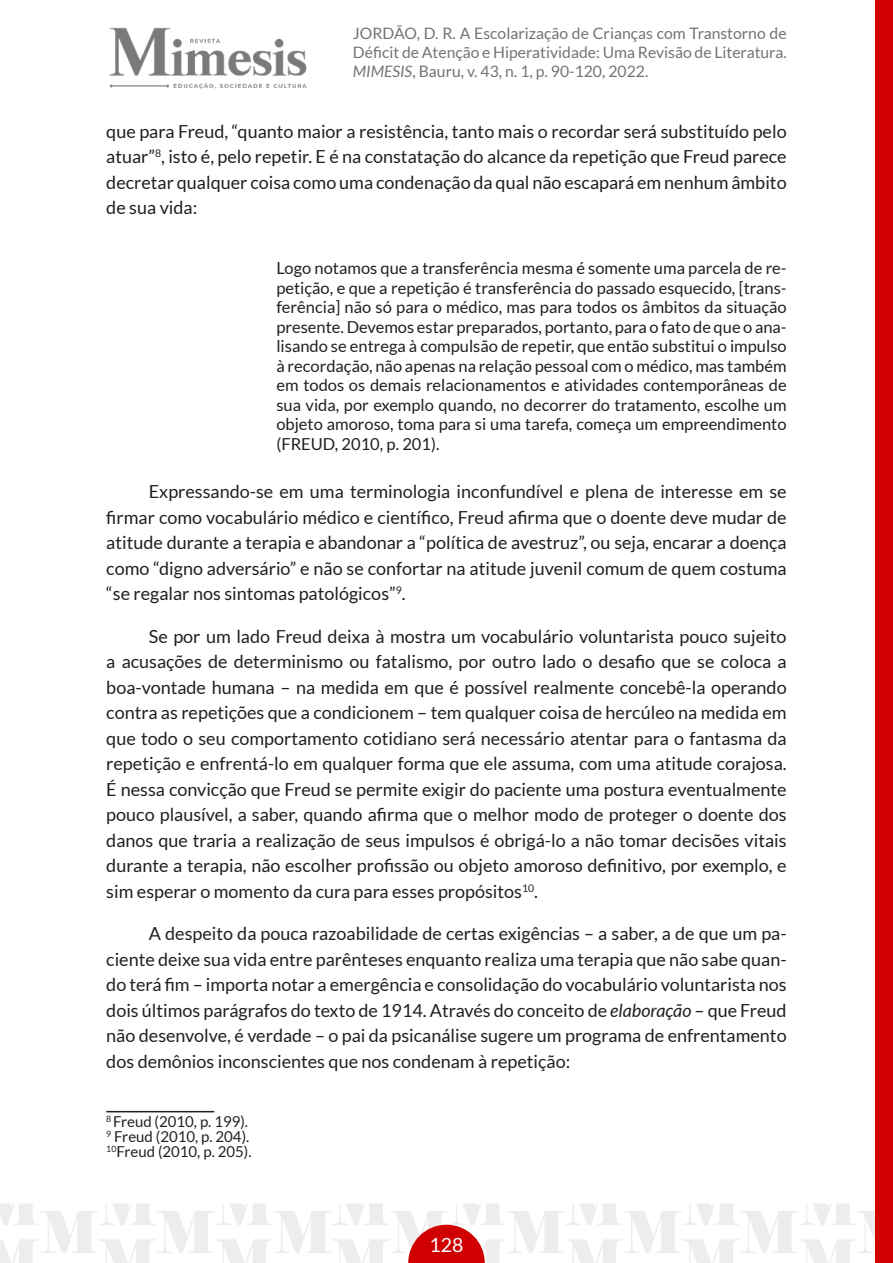
<style>
.page{position:relative;width:893px;height:1263px;background:#fff}
.page>*{position:absolute;margin:0;border:0;box-sizing:border-box;transform-origin:0 0}
.t1{font:19.5px "Lato";color:#fff}
.CORPO_DO_TEXTO{font:18px/25.5px "Lato";color:#231f20;text-align:justify}
.CITAÇÃO{font:16.5px/19.5px "Lato";color:#231f20;text-align:justify}
.t2{font:15.75px/18.9px "Lato";color:#707475;text-align:justify}
.NOTA{font:15px "Lato";color:#231f20}
.s1{font-style:italic}
</style>
<div class="page">
<img style="left:0;top:1203px;width:876px;height:60px">
<img style="left:109px;top:27px;width:198px;height:62px">
<div style="left:876px;top:0;width:17px;height:1263px;background:#d10000"></div>
<svg style="left:408px;top:1225px;width:77px;height:38px;background:#d93535"></svg>
<hr style="left:106px;top:1111px;width:108px;height:1px;background:#231f20">
<p class="t2" style="left:353px;top:23px;width:435px">JORDÃO, D. R. A Escolarização de Crianças com Transtorno de Déficit de Atenção e Hiperatividade: Uma Revisão de Literatura.<br><span class="s1">MIMESIS</span>, Bauru, v. 43, n. 1, p. 90-120, 2022.</p>
<p class="CORPO_DO_TEXTO" style="left:106px;top:118px;width:682px">que para Freud, “quanto maior a resistência, tanto mais o recordar será substituído pelo atuar”<sup>8</sup>, isto é, pelo repetir. E é na constatação do alcance da repetição que Freud parece decretar qualquer coisa como uma condenação da qual não escapará em nenhum âmbito de sua vida:</p>
<p class="CITAÇÃO" style="left:276px;top:258px;width:512px">Logo notamos que a transferência mesma é somente uma parcela de re&shy;petição, e que a repetição é transferência do passado esquecido, [trans&shy;ferência] não só para o médico, mas para todos os âmbitos da situação presente. Devemos estar preparados, portanto, para o fato de que o ana&shy;lisando se entrega à compulsão de repetir, que então substitui o impulso à recordação, não apenas na relação pessoal com o médico, mas também em todos os demais relacionamentos e atividades contemporâneas de sua vida, por exemplo quando, no decorrer do tratamento, escolhe um objeto amoroso, toma para si uma tarefa, começa um empreendimento (FREUD, 2010, p. 201).</p>
<p class="CORPO_DO_TEXTO" style="left:106px;top:479px;width:682px;text-indent:43px">Expressando-se em uma terminologia inconfundível e plena de interesse em se firmar como vocabulário médico e científico, Freud afirma que o doente deve mudar de atitude durante a terapia e abandonar a “política de avestruz”, ou seja, encarar a doença como “digno adversário” e não se confortar na atitude juvenil comum de quem costuma “se regalar nos sintomas patológicos”<sup>9</sup>.</p>
<p class="CORPO_DO_TEXTO" style="left:106px;top:623px;width:682px;text-indent:43px">Se por um lado Freud deixa à mostra um vocabulário voluntarista pouco sujeito a acusações de determinismo ou fatalismo, por outro lado o desafio que se coloca a boa-vontade humana – na medida em que é possível realmente concebê-la operando contra as repetições que a condicionem – tem qualquer coisa de hercúleo na medida em que todo o seu comportamento cotidiano será necessário atentar para o fantasma da repetição e enfrentá-lo em qualquer forma que ele assuma, com uma atitude corajosa.<br>É nessa convicção que Freud se permite exigir do paciente uma postura eventualmente pouco plausível, a saber, quando afirma que o melhor modo de proteger o doente dos danos que traria a realização de seus impulsos é obrigá-lo a não tomar decisões vitais durante a terapia, não escolher profissão ou objeto amoroso definitivo, por exemplo, e sim esperar o momento da cura para esses propósitos<sup>10</sup>.</p>
<p class="CORPO_DO_TEXTO" style="left:106px;top:921px;width:682px;text-indent:43px">A despeito da pouca razoabilidade de certas exigências – a saber, a de que um pa&shy;ciente deixe sua vida entre parênteses enquanto realiza uma terapia que não sabe quan&shy;do terá fim – importa notar a emergência e consolidação do vocabulário voluntarista nos dois últimos parágrafos do texto de 1914. Através do conceito de <span class="s1">elaboração</span> – que Freud não desenvolve, é verdade – o pai da psicanálise sugere um programa de enfrentamento dos demônios inconscientes que nos condenam à repetição:</p>
<p class="NOTA" style="left:106px;top:1113px;width:143px"><sup>8</sup> Freud (2010, p. 199).</p>
<p class="NOTA" style="left:106px;top:1128px;width:145px"><sup>9</sup> Freud (2010, p. 204).</p>
<p class="NOTA" style="left:106px;top:1143px;width:147px"><sup>10</sup>Freud (2010, p. 205).</p>
<p class="t1" style="left:429px;top:1234px;width:35px">128</p>
</div>
